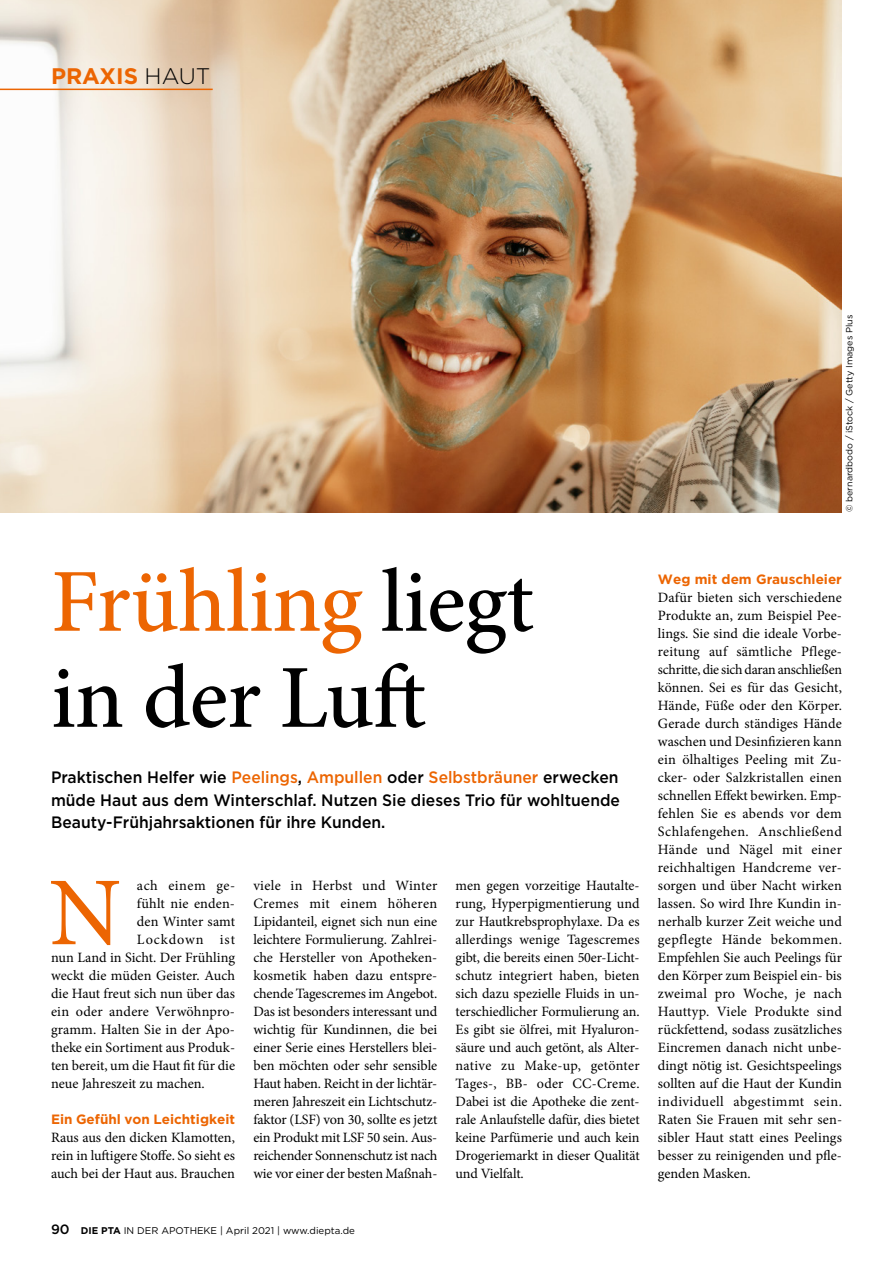
<style>
.page{position:relative;width:893px;height:1263px;background:#fff}
.page>*{position:absolute;margin:0;border:0;box-sizing:border-box;transform-origin:0 0}
.t1{font:97.35px "Minion Pro";color:#ec6502}
.t2{font:500 90px/96px "Minion Pro";letter-spacing:-.01em;color:#000}
.t3{font:700 22.5px "Gotham";color:#ec6502}
.t4{font:500 16.5px/22.5px "Gotham";color:#000;text-align:justify;scale:.95 1}
.t5{font:14.25px/18px "Minion Pro";color:#000;text-align:justify}
.t6{font:14.25px "Minion Pro";letter-spacing:.035em;color:#000}
.t7{font:14.25px "Minion Pro";letter-spacing:.06em;color:#000}
.t8{font:700 13.5px "Gotham";color:#ec6502}
.t9{font:9.75px "Gotham";color:#000}
.t10{font:9px "Gotham";color:#000}
.s1{font-weight:300;color:#000}
.s2{color:#ec6502}
.s3{font-weight:500;font-size:13.5px}
.s4{font-weight:700}
</style>
<div class="page">
<img style="left:0;top:0;width:842px;height:512px">
<hr style="left:0;top:89px;width:213px;height:1px;background:#ec6502">
<h3 class="t3" style="left:51px;top:61px;width:161px">PRAXIS <span class="s1">HAUT</span></h3>
<p class="t10" style="left:844px;top:512px;width:199px;rotate:-90deg">© bernardbodo / iStock / Getty Images Plus</p>
<h2 class="t2" style="left:51px;top:554px;width:485px"><span class="s2">Frühling</span> liegt in der Luft</h2>
<p class="t4" style="left:51px;top:766px;width:600px">Praktischen Helfer wie <span class="s2">Peelings</span>, <span class="s2">Ampullen</span> oder <span class="s2">Selbstbräuner</span> erwecken müde Haut aus dem Winterschlaf. Nutzen Sie dieses Trio für wohltuende Beauty-Frühjahrsaktionen für ihre Kunden.</p>
<h1 class="t1" style="left:49px;top:848px;width:74px">N</h1>
<p class="t6" style="left:137px;top:876px;width:100px">ach einem ge-</p>
<p class="t5" style="left:137px;top:895px;width:100px">fühlt nie enden-</p>
<p class="t5" style="left:137px;top:913px;width:100px">den Winter samt</p>
<p class="t7" style="left:137px;top:930px;width:100px">Lockdown ist</p>
<p class="t5" style="left:51px;top:949px;width:186px">nun Land in Sicht. Der Frühling</p>
<p class="t5" style="left:51px;top:967px;width:185px">weckt die müden Geister. Auch</p>
<p class="t5" style="left:51px;top:985px;width:186px">die Haut freut sich nun über das</p>
<p class="t5" style="left:51px;top:1003px;width:185px">ein oder andere Verwöhnpro-</p>
<p class="t5" style="left:51px;top:1021px;width:186px">gramm. Halten Sie in der Apo-</p>
<p class="t5" style="left:51px;top:1039px;width:186px">theke ein Sortiment aus Produk-</p>
<p class="t5" style="left:51px;top:1057px;width:186px">ten bereit, um die Haut fit für die</p>
<p class="t5" style="left:51px;top:1075px;width:155px">neue Jahreszeit zu machen.</p>
<p class="t8" style="left:51px;top:1110px;width:186px">Ein Gefühl von Leichtigkeit</p>
<p class="t5" style="left:51px;top:1129px;width:186px">Raus aus den dicken Klamotten, rein in luftigere Stoffe. So sieht es auch bei der Haut aus. Brauchen</p>
<p class="t5" style="left:253px;top:877px;width:186px">viele in Herbst und Winter Cremes mit einem höheren Lipidanteil, eignet sich nun eine leichtere Formulierung. Zahlrei&shy;che Hersteller von Apotheken&shy;kosmetik haben dazu entspre&shy;chende Tagescremes im Angebot.<br>Das ist besonders interessant und wichtig für Kundinnen, die bei einer Serie eines Herstellers blei&shy;ben möchten oder sehr sensible Haut haben. Reicht in der lichtär&shy;meren Jahreszeit ein Lichtschutz&shy;faktor (LSF) von 30, sollte es jetzt ein Produkt mit LSF 50 sein. Aus&shy;reichender Sonnenschutz ist nach wie vor einer der besten Maßnah-</p>
<p class="t5" style="left:456px;top:877px;width:186px">men gegen vorzeitige Hautalte&shy;rung, Hyperpigmentierung und zur Hautkrebsprophylaxe. Da es allerdings wenige Tagescremes gibt, die bereits einen 50er-Licht&shy;schutz integriert haben, bieten sich dazu spezielle Fluids in un&shy;terschiedlicher Formulierung an.<br>Es gibt sie ölfrei, mit Hyaluron&shy;säure und auch getönt, als Alter&shy;native zu Make-up, getönter Tages-, BB- oder CC-Creme.<br>Dabei ist die Apotheke die zent&shy;rale Anlaufstelle dafür, dies bietet keine Parfümerie und auch kein Drogeriemarkt in dieser Qualität und Vielfalt.</p>
<p class="t9" style="left:51px;top:1224px;width:305px"><span class="s3">90</span> <span class="s4">DIE PTA</span> IN DER APOTHEKE | April 2021 | www.diepta.de</p>
<p class="t8" style="left:658px;top:570px;width:186px">Weg mit dem Grauschleier</p>
<p class="t5" style="left:658px;top:589px;width:186px">Dafür bieten sich verschiedene Produkte an, zum Beispiel Pee&shy;lings. Sie sind die ideale Vorbe&shy;reitung auf sämtliche Pflege&shy;schritte, die sich daran anschließen können. Sei es für das Gesicht, Hände, Füße oder den Körper.<br>Gerade durch ständiges Hände waschen und Desinfizieren kann ein ölhaltiges Peeling mit Zu&shy;cker- oder Salzkristallen einen schnellen Effekt bewirken. Emp&shy;fehlen Sie es abends vor dem Schlafengehen. Anschließend Hände und Nägel mit einer reichhaltigen Handcreme ver&shy;sorgen und über Nacht wirken lassen. So wird Ihre Kundin in&shy;nerhalb kurzer Zeit weiche und gepflegte Hände bekommen.<br>Empfehlen Sie auch Peelings für den Körper zum Beispiel ein- bis zweimal pro Woche, je nach Hauttyp. Viele Produkte sind rückfettend, sodass zusätzliches Eincremen danach nicht unbe&shy;dingt nötig ist. Gesichtspeelings sollten auf die Haut der Kundin individuell abgestimmt sein.<br>Raten Sie Frauen mit sehr sen&shy;sibler Haut statt eines Peelings besser zu reinigenden und pfle&shy;genden Masken.</p>
</div>
